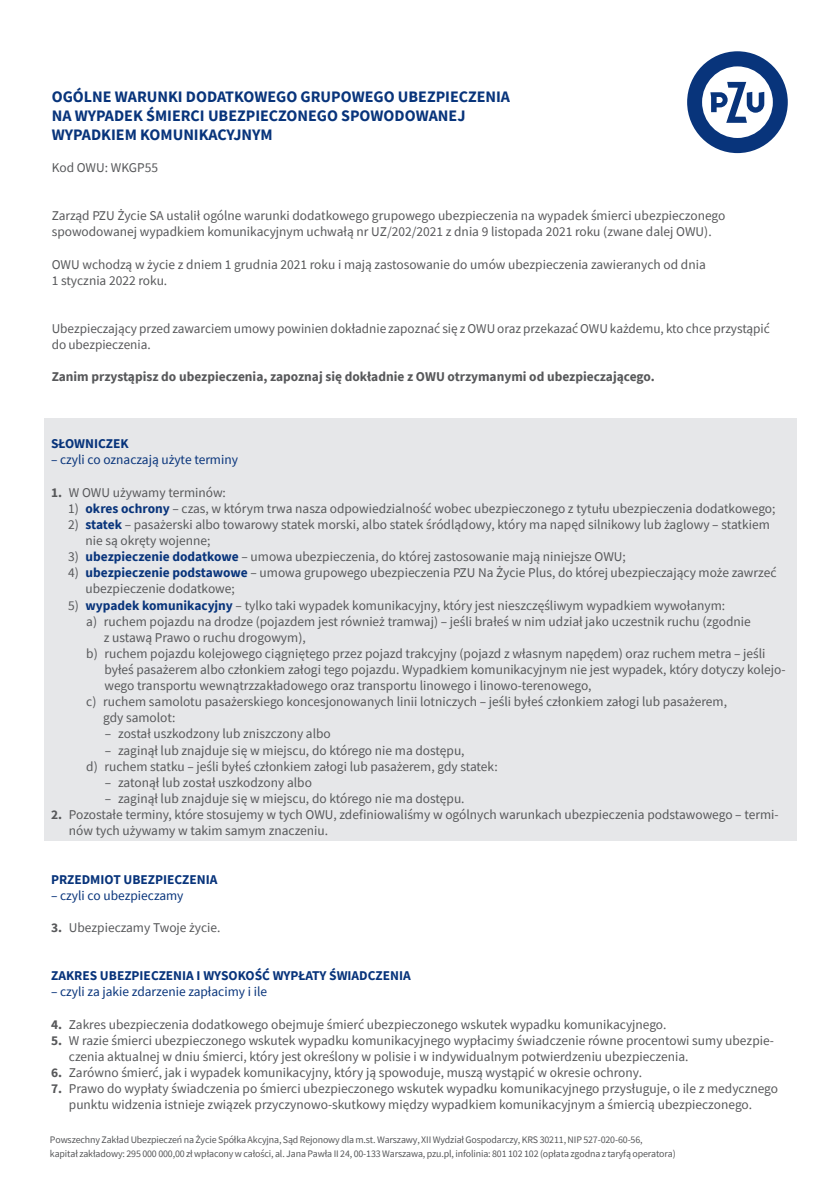
<style>
.page{position:relative;width:840px;height:1191px;background:#fff}
.page>*{position:absolute;margin:0;border:0;box-sizing:border-box;transform-origin:0 0}
.t1{font:700 16px/19.2px "Source Sans Pro";color:#08347b}
._4_III_st_pod_1_cyfr{font:13.4px/16.2px "Source Sans Pro";color:#57585a}
._1_Treść_normal_I_st{font:13.4px/16.2px "Source Sans Pro";color:#57585a}
._2_II_st_1cyfra_pod{font:13.4px/16.2px "Source Sans Pro";color:#57585a}
._6_IV_st_pod_1_cyfre{font:13.4px "Source Sans Pro";color:#57585a}
.t2{font:700 13.4px "Source Sans Pro";color:#57585a}
._02-rozwiniecie{font:13.4px "Source Sans Pro";color:#08347b}
._01_ROZDZIAŁ{font:700 13.4px "Source Sans Pro";color:#08347b}
.t3{font:10px/14px "Source Sans Pro";letter-spacing:-.015em;color:#57585a}
.s1{font-weight:700}
.s2{font-weight:700;color:#08347b}
</style>
<div class="page">
<svg style="left:687px;top:51px;width:100px;height:102px"></svg>
<div style="left:44px;top:418px;width:751px;height:423px;background:#e6e7e9"></div>
<p class="t1" style="left:52px;top:87px;width:459px">OGÓLNE WARUNKI DODATKOWEGO GRUPOWEGO UBEZPIECZENIA<br>NA WYPADEK ŚMIERCI UBEZPIECZONEGO SPOWODOWANEJ<br>WYPADKIEM KOMUNIKACYJNYM</p>
<p class="_4_III_st_pod_1_cyfr" style="left:52px;top:160px;width:108px">Kod OWU: WKGP55</p>
<p class="_4_III_st_pod_1_cyfr" style="left:52px;top:208px;width:674px">Zarząd PZU Życie SA ustalił ogólne warunki dodatkowego grupowego ubezpieczenia na wypadek śmierci ubezpieczonego spowodowanej wypadkiem komunikacyjnym uchwałą nr UZ/202/2021 z dnia 9 listopada 2021 roku (zwane dalej OWU).</p>
<p class="_4_III_st_pod_1_cyfr" style="left:52px;top:256px;width:655px">OWU wchodzą w życie z dniem 1 grudnia 2021 roku i mają zastosowanie do umów ubezpieczenia zawieranych od dnia<br>1 stycznia 2022 roku.</p>
<p class="_4_III_st_pod_1_cyfr" style="left:52px;top:320px;width:719px">Ubezpieczający przed zawarciem umowy powinien dokładnie zapoznać się z OWU oraz przekazać OWU każdemu, kto chce przystąpić do ubezpieczenia.</p>
<p class="t2" style="left:52px;top:367px;width:604px">Zanim przystąpisz do ubezpieczenia, zapoznaj się dokładnie z OWU otrzymanymi od ubezpieczającego.</p>
<p class="_01_ROZDZIAŁ" style="left:51px;top:435px;width:79px">SŁOWNICZEK</p>
<p class="_02-rozwiniecie" style="left:51px;top:451px;width:188px">– czyli co oznaczają użyte terminy</p>
<p class="_1_Treść_normal_I_st" style="left:51px;top:484px;width:176px"><span class="s1">1.</span> W OWU używamy terminów:</p>
<p class="_2_II_st_1cyfra_pod" style="left:68px;top:500px;width:708px">1) <span class="s2">okres ochrony</span> – czas, w którym trwa nasza odpowiedzialność wobec ubezpieczonego z tytułu ubezpieczenia dodatkowego;</p>
<p class="_2_II_st_1cyfra_pod" style="left:85px;top:516px;width:685px;text-indent:-17px">2) <span class="s2">statek</span> – pasażerski albo towarowy statek morski, albo statek śródlądowy, który ma napęd silnikowy lub żaglowy – statkiem nie są okręty wojenne;</p>
<p class="_2_II_st_1cyfra_pod" style="left:68px;top:548px;width:559px">3) <span class="s2">ubezpieczenie dodatkowe</span> – umowa ubezpieczenia, do której zastosowanie mają niniejsze OWU;</p>
<p class="_2_II_st_1cyfra_pod" style="left:85px;top:564px;width:692px;text-indent:-17px">4) <span class="s2">ubezpieczenie podstawowe</span> – umowa grupowego ubezpieczenia PZU Na Życie Plus, do której ubezpieczający może zawrzeć ubezpieczenie dodatkowe;</p>
<p class="_2_II_st_1cyfra_pod" style="left:68px;top:597px;width:658px">5) <span class="s2">wypadek komunikacyjny</span> – tylko taki wypadek komunikacyjny, który jest nieszczęśliwym wypadkiem wywołanym:</p>
<p class="_4_III_st_pod_1_cyfr" style="left:104px;top:613px;width:648px;text-indent:-18px">a) ruchem pojazdu na drodze (pojazdem jest również tramwaj) – jeśli brałeś w nim udział jako uczestnik ruchu (zgodnie z ustawą Prawo o ruchu drogowym),</p>
<p class="_4_III_st_pod_1_cyfr" style="left:104px;top:645px;width:682px;text-indent:-18px">b) ruchem pojazdu kolejowego ciągniętego przez pojazd trakcyjny (pojazd z własnym napędem) oraz ruchem metra – jeśli byłeś pasażerem albo członkiem załogi tego pojazdu. Wypadkiem komunikacyjnym nie jest wypadek, który dotyczy kolejo&shy;wego transportu wewnątrzzakładowego oraz transportu linowego i linowo-terenowego,</p>
<p class="_4_III_st_pod_1_cyfr" style="left:103px;top:693px;width:625px;text-indent:-17px">c) ruchem samolotu pasażerskiego koncesjonowanych linii lotniczych – jeśli byłeś członkiem załogi lub pasażerem, gdy samolot:</p>
<p class="_6_IV_st_pod_1_cyfre" style="left:105px;top:725px;width:227px">– został uszkodzony lub zniszczony albo</p>
<p class="_6_IV_st_pod_1_cyfre" style="left:105px;top:741px;width:361px">– zaginął lub znajduje się w miejscu, do którego nie ma dostępu,</p>
<p class="_4_III_st_pod_1_cyfr" style="left:86px;top:758px;width:413px">d) ruchem statku – jeśli byłeś członkiem załogi lub pasażerem, gdy statek:</p>
<p class="_6_IV_st_pod_1_cyfre" style="left:105px;top:774px;width:208px">– zatonął lub został uszkodzony albo</p>
<p class="_6_IV_st_pod_1_cyfre" style="left:105px;top:790px;width:361px">– zaginął lub znajduje się w miejscu, do którego nie ma dostępu.</p>
<p class="_1_Treść_normal_I_st" style="left:69px;top:806px;width:710px;text-indent:-18px"><span class="s1">2.</span> Pozostałe terminy, które stosujemy w tych OWU, zdefiniowaliśmy w ogólnych warunkach ubezpieczenia podstawowego – termi&shy;nów tych używamy w takim samym znaczeniu.</p>
<p class="_01_ROZDZIAŁ" style="left:51px;top:870px;width:168px">PRZEDMIOT UBEZPIECZENIA</p>
<p class="_02-rozwiniecie" style="left:51px;top:886px;width:134px">– czyli co ubezpieczamy</p>
<p class="_1_Treść_normal_I_st" style="left:51px;top:919px;width:171px"><span class="s1">3.</span> Ubezpieczamy Twoje życie.</p>
<p class="_01_ROZDZIAŁ" style="left:51px;top:966px;width:361px">ZAKRES UBEZPIECZENIA I WYSOKOŚĆ WYPŁATY ŚWIADCZENIA</p>
<p class="_02-rozwiniecie" style="left:51px;top:983px;width:217px">– czyli za jakie zdarzenie zapłacimy i ile</p>
<p class="_1_Treść_normal_I_st" style="left:51px;top:1016px;width:616px"><span class="s1">4.</span> Zakres ubezpieczenia dodatkowego obejmuje śmierć ubezpieczonego wskutek wypadku komunikacyjnego.</p>
<p class="_1_Treść_normal_I_st" style="left:69px;top:1032px;width:706px;text-indent:-18px"><span class="s1">5.</span> W razie śmierci ubezpieczonego wskutek wypadku komunikacyjnego wypłacimy świadczenie równe procentowi sumy ubezpie&shy;czenia aktualnej w dniu śmierci, który jest określony w polisie i w indywidualnym potwierdzeniu ubezpieczenia.</p>
<p class="_1_Treść_normal_I_st" style="left:51px;top:1064px;width:592px"><span class="s1">6.</span> Zarówno śmierć, jak i wypadek komunikacyjny, który ją spowoduje, muszą wystąpić w okresie ochrony.</p>
<p class="_1_Treść_normal_I_st" style="left:69px;top:1080px;width:710px;text-indent:-18px"><span class="s1">7.</span> Prawo do wypłaty świadczenia po śmierci ubezpieczonego wskutek wypadku komunikacyjnego przysługuje, o ile z medycznego punktu widzenia istnieje związek przyczynowo-skutkowy między wypadkiem komunikacyjnym a śmiercią ubezpieczonego.</p>
<p class="t3" style="left:50px;top:1132px;width:627px">Powszechny Zakład Ubezpieczeń na Życie Spółka Akcyjna, Sąd Rejonowy dla m.st. Warszawy, XII Wydział Gospodarczy, KRS 30211, NIP 527-020-60-56,<br>kapitał zakładowy: 295 000 000,00 zł wpłacony w całości, al. Jana Pawła II 24, 00-133 Warszawa, pzu.pl, infolinia: 801 102 102 (opłata zgodna z taryfą operatora)</p>
</div>
